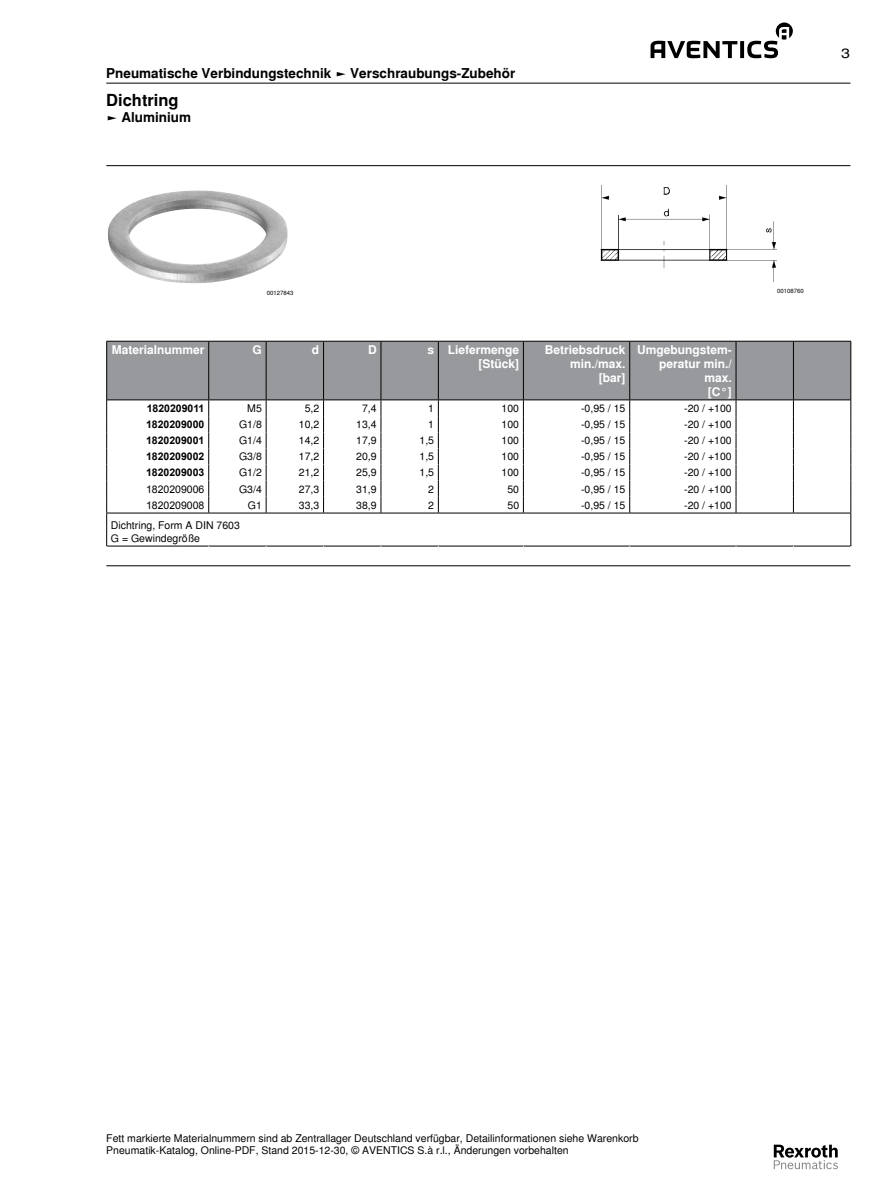
<style>
.page{position:relative;width:893px;height:1191px;background:#fff}
.page>*{position:absolute;margin:0;border:0;box-sizing:border-box;transform-origin:0 0}
.t1{font:700 16.5px "Nimbus Sans Global";color:#000}
.t2{font:700 13.5px "Nimbus Sans Global";color:#000}
.t3{font:13.5px "Nimbus Sans Global";color:#000;scale:1.2 1}
.t4{font:700 12px/13.8px "Nimbus Sans Global";color:#fff;text-align:right}
.t5{font:10.5px/12.6px "Nimbus Sans Global";color:#000}
.t6{font:700 10.5px "Arial";color:#000}
.t7{font:10.5px "Arial";color:#000}
.t8{font:6px "Nimbus Sans Global";color:#000}
</style>
<div class="page">
<svg style="left:650px;top:23px;width:143px;height:35px"></svg>
<svg style="left:774px;top:1144px;width:64px;height:25px"></svg>
<hr style="left:106px;top:83px;width:744px;height:1px;background:#000">
<hr style="left:106px;top:165px;width:744px;height:1px;background:#000">
<img style="left:108px;top:190px;width:180px;height:94px">
<img style="left:600px;top:185px;width:177px;height:98px">
<div style="left:107px;top:342px;width:743px;height:57px;background:#97999c"></div>
<hr style="left:106px;top:341px;width:103px;height:1px;background:#000">
<hr style="left:106px;top:341px;width:1px;height:59px;background:#000">
<hr style="left:209px;top:341px;width:57px;height:1px;background:#000">
<hr style="left:266px;top:341px;width:58px;height:1px;background:#000">
<hr style="left:324px;top:341px;width:57px;height:1px;background:#000">
<hr style="left:381px;top:341px;width:57px;height:1px;background:#000">
<hr style="left:438px;top:341px;width:85px;height:1px;background:#000">
<hr style="left:523px;top:341px;width:107px;height:1px;background:#000">
<hr style="left:630px;top:341px;width:106px;height:1px;background:#000">
<hr style="left:736px;top:341px;width:57px;height:1px;background:#000">
<hr style="left:793px;top:341px;width:58px;height:1px;background:#000">
<hr style="left:850px;top:341px;width:1px;height:59px;background:#000">
<svg style="left:106px;top:400px;width:1px;height:112px"></svg>
<svg style="left:208px;top:400px;width:1px;height:112px"></svg>
<svg style="left:266px;top:400px;width:1px;height:112px"></svg>
<svg style="left:323px;top:400px;width:1px;height:112px"></svg>
<svg style="left:381px;top:400px;width:1px;height:112px"></svg>
<svg style="left:438px;top:400px;width:1px;height:112px"></svg>
<svg style="left:523px;top:400px;width:1px;height:112px"></svg>
<svg style="left:629px;top:400px;width:1px;height:112px"></svg>
<svg style="left:736px;top:400px;width:1px;height:112px"></svg>
<svg style="left:793px;top:400px;width:1px;height:112px"></svg>
<svg style="left:850px;top:400px;width:1px;height:112px"></svg>
<hr style="left:106px;top:512px;width:103px;height:1px;background:#000">
<hr style="left:106px;top:513px;width:1px;height:33px;background:#000">
<hr style="left:209px;top:512px;width:57px;height:1px;background:#000">
<hr style="left:266px;top:512px;width:58px;height:1px;background:#000">
<hr style="left:324px;top:512px;width:57px;height:1px;background:#000">
<hr style="left:381px;top:512px;width:57px;height:1px;background:#000">
<hr style="left:438px;top:512px;width:85px;height:1px;background:#000">
<hr style="left:523px;top:512px;width:107px;height:1px;background:#000">
<hr style="left:630px;top:512px;width:106px;height:1px;background:#000">
<hr style="left:736px;top:512px;width:57px;height:1px;background:#000">
<hr style="left:793px;top:512px;width:58px;height:1px;background:#000">
<hr style="left:850px;top:513px;width:1px;height:33px;background:#000">
<hr style="left:208px;top:341px;width:1px;height:58px;background:#000">
<hr style="left:266px;top:341px;width:1px;height:58px;background:#000">
<hr style="left:323px;top:341px;width:1px;height:58px;background:#000">
<hr style="left:381px;top:341px;width:1px;height:58px;background:#000">
<hr style="left:438px;top:341px;width:1px;height:58px;background:#000">
<hr style="left:523px;top:341px;width:1px;height:58px;background:#000">
<hr style="left:629px;top:341px;width:1px;height:58px;background:#000">
<hr style="left:736px;top:341px;width:1px;height:58px;background:#000">
<hr style="left:793px;top:341px;width:1px;height:58px;background:#000">
<hr style="left:107px;top:399px;width:102px;height:1px;background:#000">
<hr style="left:209px;top:399px;width:57px;height:1px;background:#000">
<hr style="left:266px;top:399px;width:58px;height:1px;background:#000">
<hr style="left:324px;top:399px;width:57px;height:1px;background:#000">
<hr style="left:381px;top:399px;width:57px;height:1px;background:#000">
<hr style="left:438px;top:399px;width:85px;height:1px;background:#000">
<hr style="left:523px;top:399px;width:107px;height:1px;background:#000">
<hr style="left:630px;top:399px;width:106px;height:1px;background:#000">
<hr style="left:736px;top:399px;width:57px;height:1px;background:#000">
<hr style="left:793px;top:399px;width:57px;height:1px;background:#000">
<hr style="left:106px;top:546px;width:103px;height:1px;background:#000">
<hr style="left:209px;top:546px;width:57px;height:1px;background:#000">
<hr style="left:266px;top:546px;width:58px;height:1px;background:#000">
<hr style="left:324px;top:546px;width:57px;height:1px;background:#000">
<hr style="left:381px;top:546px;width:57px;height:1px;background:#000">
<hr style="left:438px;top:546px;width:85px;height:1px;background:#000">
<hr style="left:523px;top:546px;width:107px;height:1px;background:#000">
<hr style="left:630px;top:546px;width:106px;height:1px;background:#000">
<hr style="left:736px;top:546px;width:57px;height:1px;background:#000">
<hr style="left:793px;top:546px;width:58px;height:1px;background:#000">
<hr style="left:106px;top:565px;width:744px;height:1px;background:#000">
<p class="t2" style="left:106px;top:63px;width:411px">Pneumatische Verbindungstechnik ► Verschraubungs-Zubehör</p>
<h1 class="t1" style="left:106px;top:87px;width:74px">Dichtring</h1>
<p class="t2" style="left:106px;top:107px;width:86px">► Aluminium</p>
<p class="t3" style="left:841px;top:43px;width:9px">3</p>
<p class="t8" style="left:267px;top:289px;width:28px">00127843</p>
<p class="t4" style="left:112px;top:343px;width:94px">Materialnummer</p>
<p class="t4" style="left:253px;top:343px;width:11px">G</p>
<p class="t4" style="left:312px;top:343px;width:9px">d</p>
<p class="t4" style="left:368px;top:343px;width:10px">D</p>
<p class="t4" style="left:427px;top:343px;width:93px">s Liefermenge [Stück]</p>
<p class="t4" style="left:545px;top:343px;width:82px">Betriebsdruck min./max. [bar]</p>
<p class="t4" style="left:637px;top:343px;width:96px">Umgebungstem&shy;peratur min./ max.<br>[C°]</p>
<p class="t6" style="left:147px;top:401px;width:59px">1820209011</p>
<p class="t5" style="left:247px;top:401px;width:16px">M5</p>
<p class="t5" style="left:305px;top:401px;width:16px">5,2</p>
<p class="t5" style="left:362px;top:401px;width:16px">7,4</p>
<p class="t5" style="left:428px;top:401px;width:7px">1</p>
<p class="t5" style="left:502px;top:401px;width:19px">100</p>
<p class="t5" style="left:581px;top:401px;width:46px">-0,95 / 15</p>
<p class="t5" style="left:684px;top:401px;width:49px">-20 / +100</p>
<p class="t6" style="left:146px;top:417px;width:60px">1820209000</p>
<p class="t5" style="left:239px;top:417px;width:24px">G1/8</p>
<p class="t5" style="left:299px;top:417px;width:22px">10,2</p>
<p class="t5" style="left:356px;top:417px;width:22px">13,4</p>
<p class="t5" style="left:428px;top:417px;width:7px">1</p>
<p class="t5" style="left:502px;top:417px;width:19px">100</p>
<p class="t5" style="left:581px;top:417px;width:46px">-0,95 / 15</p>
<p class="t5" style="left:684px;top:417px;width:49px">-20 / +100</p>
<p class="t6" style="left:146px;top:433px;width:60px">1820209001</p>
<p class="t5" style="left:239px;top:433px;width:24px">G1/4</p>
<p class="t5" style="left:299px;top:433px;width:22px">14,2</p>
<p class="t5" style="left:356px;top:433px;width:22px">17,9</p>
<p class="t5" style="left:419px;top:433px;width:16px">1,5</p>
<p class="t5" style="left:502px;top:433px;width:19px">100</p>
<p class="t5" style="left:581px;top:433px;width:46px">-0,95 / 15</p>
<p class="t5" style="left:684px;top:433px;width:49px">-20 / +100</p>
<p class="t6" style="left:146px;top:449px;width:60px">1820209002</p>
<p class="t5" style="left:239px;top:450px;width:24px">G3/8</p>
<p class="t5" style="left:299px;top:450px;width:22px">17,2</p>
<p class="t5" style="left:356px;top:450px;width:22px">20,9</p>
<p class="t5" style="left:419px;top:450px;width:16px">1,5</p>
<p class="t5" style="left:502px;top:450px;width:19px">100</p>
<p class="t5" style="left:581px;top:450px;width:46px">-0,95 / 15</p>
<p class="t5" style="left:684px;top:450px;width:49px">-20 / +100</p>
<p class="t6" style="left:146px;top:466px;width:60px">1820209003</p>
<p class="t5" style="left:239px;top:466px;width:24px">G1/2</p>
<p class="t5" style="left:299px;top:466px;width:22px">21,2</p>
<p class="t5" style="left:356px;top:466px;width:22px">25,9</p>
<p class="t5" style="left:419px;top:466px;width:16px">1,5</p>
<p class="t5" style="left:502px;top:466px;width:19px">100</p>
<p class="t5" style="left:581px;top:466px;width:46px">-0,95 / 15</p>
<p class="t5" style="left:684px;top:466px;width:49px">-20 / +100</p>
<p class="t7" style="left:146px;top:482px;width:60px">1820209006</p>
<p class="t5" style="left:239px;top:482px;width:24px">G3/4</p>
<p class="t5" style="left:299px;top:482px;width:22px">27,3</p>
<p class="t5" style="left:356px;top:482px;width:22px">31,9</p>
<p class="t5" style="left:428px;top:482px;width:7px">2</p>
<p class="t5" style="left:507px;top:482px;width:13px">50</p>
<p class="t5" style="left:581px;top:482px;width:46px">-0,95 / 15</p>
<p class="t5" style="left:684px;top:482px;width:49px">-20 / +100</p>
<p class="t7" style="left:146px;top:498px;width:60px">1820209008</p>
<p class="t5" style="left:248px;top:498px;width:16px">G1</p>
<p class="t5" style="left:299px;top:498px;width:22px">33,3</p>
<p class="t5" style="left:356px;top:498px;width:22px">38,9</p>
<p class="t5" style="left:428px;top:498px;width:7px">2</p>
<p class="t5" style="left:507px;top:498px;width:13px">50</p>
<p class="t5" style="left:581px;top:498px;width:46px">-0,95 / 15</p>
<p class="t5" style="left:684px;top:498px;width:49px">-20 / +100</p>
<p class="t5" style="left:111px;top:518px;width:130px">Dichtring, Form A DIN 7603<br>G = Gewindegröße</p>
<p class="t8" style="left:777px;top:286px;width:28px">00108760</p>
<p class="t5" style="left:106px;top:1131px;width:534px">Fett markierte Materialnummern sind ab Zentrallager Deutschland verfügbar, Detailinformationen siehe Warenkorb<br>Pneumatik-Katalog, Online-PDF, Stand 2015-12-30, © AVENTICS S.à r.l., Änderungen vorbehalten</p>
</div>
